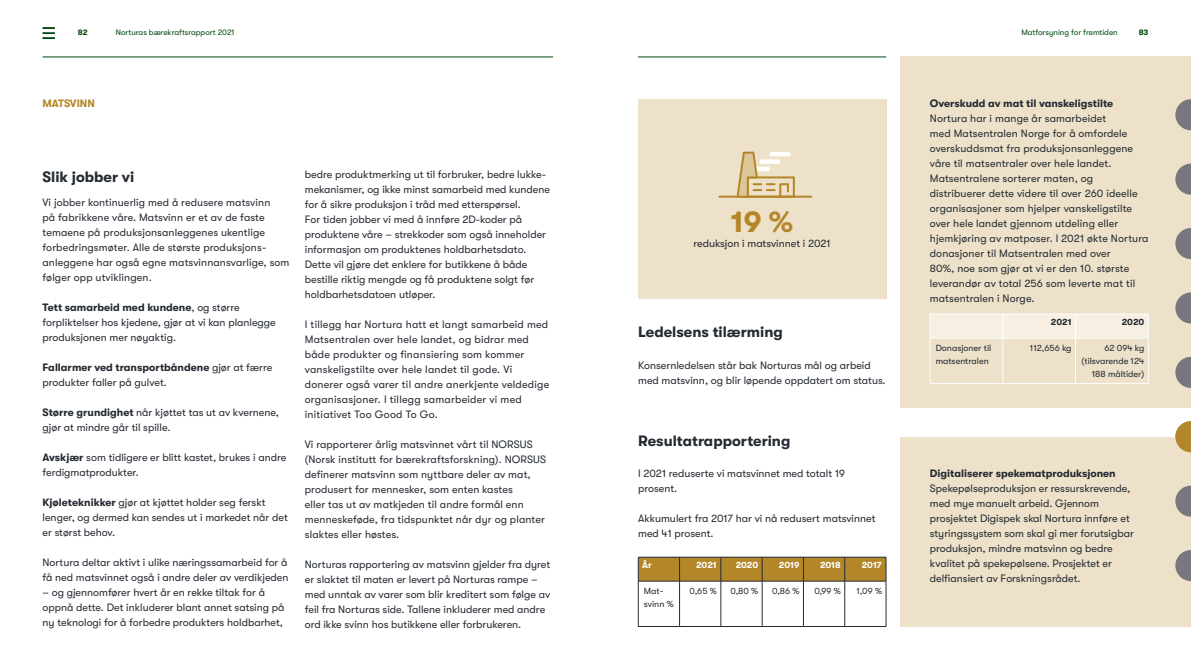
<style>
.page{position:relative;width:1191px;height:669px;background:#fff}
.page>*{position:absolute;margin:0;border:0;box-sizing:border-box;transform-origin:0 0}
.t1{font:700 30px "GT Walsheim";color:#b38729}
.t2{font:700 15px "GT Walsheim";color:#242a32}
.t3{font:10.7px/15px "GT Walsheim";color:#242a32}
.t4{font:10.7px/15px "GT Walsheim";letter-spacing:.02em;color:#242a32}
.t5{font:700 10.7px "GT Walsheim";color:#242a32}
.t6{font:700 10.7px "GT Walsheim";color:#b38729}
.t7{font:9px/13px "GT Walsheim";color:#242a32}
.t8{font:700 9px "GT Walsheim";color:#fff}
.t9{font:700 9px "GT Walsheim";letter-spacing:-.005em;color:#242a32}
.t10{font:8px "GT Walsheim";color:#004710}
.t11{font:700 8px "GT Walsheim";color:#004710}
.s1{font-weight:700}
</style>
<div class="page">
<hr style="left:43px;top:57px;width:510px;height:1px;background:#004710">
<hr style="left:638px;top:57px;width:248px;height:1px;background:#004710">
<svg style="left:43px;top:27px;width:12px;height:12px"></svg>
<div style="left:900px;top:57px;width:291px;height:351px;background:#ede1c9"></div>
<div style="left:900px;top:437px;width:291px;height:189px;background:#ede1c9"></div>
<svg style="left:1175px;top:164px;width:16px;height:31px"></svg>
<svg style="left:1175px;top:99px;width:16px;height:31px"></svg>
<svg style="left:1175px;top:228px;width:16px;height:31px"></svg>
<svg style="left:1175px;top:292px;width:16px;height:32px"></svg>
<svg style="left:1175px;top:486px;width:16px;height:31px"></svg>
<svg style="left:1175px;top:421px;width:16px;height:31px"></svg>
<svg style="left:1175px;top:357px;width:16px;height:31px"></svg>
<svg style="left:1175px;top:550px;width:16px;height:31px"></svg>
<svg style="left:929px;top:314px;width:220px;height:69px"></svg>
<hr style="left:930px;top:338px;width:72px;height:1px;background:#fff">
<hr style="left:929px;top:338px;width:1px;height:45px;background:#fff">
<hr style="left:1002px;top:338px;width:73px;height:1px;background:#fff">
<hr style="left:1002px;top:338px;width:1px;height:45px;background:#fff">
<hr style="left:1075px;top:338px;width:73px;height:1px;background:#fff">
<hr style="left:1075px;top:338px;width:1px;height:45px;background:#fff">
<hr style="left:1148px;top:338px;width:1px;height:45px;background:#fff">
<hr style="left:930px;top:383px;width:72px;height:1px;background:#fff">
<hr style="left:1002px;top:383px;width:73px;height:1px;background:#fff">
<hr style="left:1075px;top:383px;width:73px;height:1px;background:#fff">
<hr style="left:638px;top:581px;width:1px;height:45px;background:#242a32">
<hr style="left:679px;top:581px;width:1px;height:45px;background:#242a32">
<hr style="left:720px;top:581px;width:1px;height:45px;background:#242a32">
<hr style="left:762px;top:581px;width:1px;height:45px;background:#242a32">
<hr style="left:803px;top:581px;width:1px;height:45px;background:#242a32">
<hr style="left:844px;top:581px;width:1px;height:45px;background:#242a32">
<hr style="left:886px;top:581px;width:1px;height:45px;background:#242a32">
<hr style="left:638px;top:626px;width:41px;height:1px;background:#242a32">
<hr style="left:679px;top:626px;width:42px;height:1px;background:#242a32">
<hr style="left:721px;top:626px;width:41px;height:1px;background:#242a32">
<hr style="left:762px;top:626px;width:41px;height:1px;background:#242a32">
<hr style="left:803px;top:626px;width:41px;height:1px;background:#242a32">
<hr style="left:844px;top:626px;width:42px;height:1px;background:#242a32">
<svg style="left:638px;top:557px;width:249px;height:24px;background:#a9812a"></svg>
<hr style="left:638px;top:581px;width:41px;height:1px;background:#242a32">
<hr style="left:679px;top:581px;width:42px;height:1px;background:#242a32">
<hr style="left:721px;top:581px;width:41px;height:1px;background:#242a32">
<hr style="left:762px;top:581px;width:41px;height:1px;background:#242a32">
<hr style="left:803px;top:581px;width:41px;height:1px;background:#242a32">
<hr style="left:844px;top:581px;width:42px;height:1px;background:#242a32">
<div style="left:638px;top:99px;width:248px;height:200px;background:#ede1c9"></div>
<svg style="left:718px;top:151px;width:95px;height:47px"></svg>
<p class="t11" style="left:78px;top:28px;width:11px">82</p>
<p class="t10" style="left:116px;top:28px;width:120px">Norturas bærekraftsrapport 2021</p>
<p class="t10" style="left:1021px;top:28px;width:98px">Matforsyning for fremtiden</p>
<p class="t11" style="left:1138px;top:28px;width:11px">83</p>
<h3 class="t6" style="left:43px;top:98px;width:54px">MATSVINN</h3>
<h3 class="t2" style="left:43px;top:168px;width:93px">Slik jobber vi</h3>
<p class="t3" style="left:43px;top:195px;width:248px">Vi jobber kontinuerlig med å redusere matsvinn<br>på fabrikkene våre. Matsvinn er et av de faste temaene på produksjonsanleggenes ukentlige forbedringsmøter. Alle de største produksjons&shy;anleggene har også egne matsvinnansvarlige, som følger opp utviklingen.</p>
<p class="t3" style="left:43px;top:300px;width:235px"><span class="s1">Tett samarbeid med kundene</span>, og større forpliktelser hos kjedene, gjør at vi kan planlegge produksjonen mer nøyaktig.</p>
<p class="t3" style="left:43px;top:360px;width:231px"><span class="s1">Fallarmer ved transportbåndene</span> gjør at færre produkter faller på gulvet.</p>
<p class="t3" style="left:43px;top:405px;width:238px"><span class="s1">Større grundighet</span> når kjøttet tas ut av kvernene, gjør at mindre går til spille.</p>
<p class="t3" style="left:43px;top:450px;width:245px"><span class="s1">Avskjær</span> som tidligere er blitt kastet, brukes i andre ferdigmatprodukter.</p>
<p class="t3" style="left:43px;top:495px;width:247px"><span class="s1">Kjøleteknikker</span> gjør at kjøttet holder seg ferskt lenger, og dermed kan sendes ut i markedet når det er størst behov.</p>
<p class="t3" style="left:43px;top:555px;width:247px">Nortura deltar aktivt i ulike næringssamarbeid for å få ned matsvinnet også i andre deler av verdikjeden</p>
<p class="t3" style="left:43px;top:585px;width:243px">– og gjennomfører hvert år en rekke tiltak for å oppnå dette. Det inkluderer blant annet satsing på ny teknologi for å forbedre produkters holdbarhet,</p>
<p class="t3" style="left:305px;top:167px;width:247px">bedre produktmerking ut til forbruker, bedre lukke&shy;mekanismer, og ikke minst samarbeid med kundene for å sikre produksjon i tråd med etterspørsel.<br>For tiden jobber vi med å innføre 2D-koder på produktene våre – strekkoder som også inneholder informasjon om produktenes holdbarhetsdato.<br>Dette vil gjøre det enklere for butikkene å både bestille riktig mengde og få produktene solgt før holdbarhetsdatoen utløper.</p>
<p class="t4" style="left:305px;top:317px;width:246px">I tillegg har Nortura hatt et langt samarbeid med Matsentralen over hele landet, og bidrar med både produkter og finansiering som kommer vanskeligstilte over hele landet til gode. Vi donerer også varer til andre anerkjente veldedige organisasjoner. I tillegg samarbeider vi med initiativet Too Good To Go.</p>
<p class="t3" style="left:305px;top:437px;width:243px">Vi rapporterer årlig matsvinnet vårt til NORSUS (Norsk institutt for bærekraftsforskning). NORSUS definerer matsvinn som nyttbare deler av mat, produsert for mennesker, som enten kastes<br>eller tas ut av matkjeden til andre formål enn menneskeføde, fra tidspunktet når dyr og planter slaktes eller høstes.</p>
<p class="t3" style="left:305px;top:557px;width:247px">Norturas rapportering av matsvinn gjelder fra dyret er slaktet til maten er levert på Norturas rampe – med unntak av varer som blir kreditert som følge av feil fra Norturas side. Tallene inkluderer med andre ord ikke svinn hos butikkene eller forbrukeren.</p>
<p class="t1" style="left:731px;top:205px;width:64px">19 %</p>
<p class="t3" style="left:693px;top:236px;width:139px">reduksjon i matsvinnet i 2021</p>
<h3 class="t2" style="left:638px;top:324px;width:146px">Ledelsens tilærming</h3>
<p class="t3" style="left:638px;top:358px;width:249px">Konsernledelsen står bak Norturas mål og arbeid med matsvinn, og blir løpende oppdatert om status.</p>
<h3 class="t2" style="left:638px;top:432px;width:154px">Resultatrapportering</h3>
<p class="t3" style="left:638px;top:466px;width:208px">I 2021 reduserte vi matsvinnet med totalt 19 prosent.</p>
<p class="t3" style="left:638px;top:511px;width:239px">Akkumulert fra 2017 har vi nå redusert matsvinnet med 41 prosent.</p>
<p class="t8" style="left:642px;top:560px;width:11px">År</p>
<p class="t8" style="left:696px;top:560px;width:22px">2021</p>
<p class="t8" style="left:735px;top:560px;width:24px">2020</p>
<p class="t8" style="left:779px;top:560px;width:22px">2019</p>
<p class="t8" style="left:820px;top:560px;width:22px">2018</p>
<p class="t8" style="left:862px;top:560px;width:22px">2017</p>
<p class="t7" style="left:644px;top:584px;width:31px">Mat&shy;svinn %</p>
<p class="t7" style="left:689px;top:584px;width:29px">0,65 %</p>
<p class="t7" style="left:730px;top:584px;width:29px">0,80 %</p>
<p class="t7" style="left:772px;top:584px;width:29px">0,86 %</p>
<p class="t7" style="left:814px;top:584px;width:28px">0,99 %</p>
<p class="t7" style="left:856px;top:584px;width:27px">1,09 %</p>
<p class="t5" style="left:930px;top:98px;width:185px">Overskudd av mat til vanskeligstilte</p>
<p class="t3" style="left:930px;top:111px;width:220px">Nortura har i mange år samarbeidet<br>med Matsentralen Norge for å omfordele overskuddsmat fra produksjonsanleggene våre til matsentraler over hele landet.<br>Matsentralene sorterer maten, og distribuerer dette videre til over 260 ideelle organisasjoner som hjelper vanskeligstilte over hele landet gjennom utdeling eller hjemkjøring av matposer. I 2021 økte Nortura donasjoner til Matsentralen med over<br>80%, noe som gjør at vi er den 10. største leverandør av total 256 som leverte mat til matsentralen i Norge.</p>
<p class="t9" style="left:1051px;top:317px;width:22px">2021</p>
<p class="t9" style="left:1121px;top:317px;width:24px">2020</p>
<p class="t7" style="left:935px;top:341px;width:57px">Donasjoner til matsentralen</p>
<p class="t7" style="left:1030px;top:341px;width:43px">112,656 kg</p>
<p class="t7" style="left:1081px;top:341px;width:64px;text-align:right">62 094 kg (tilsvarende 124<br>188 måltider)</p>
<p class="t5" style="left:930px;top:467px;width:187px">Digitaliserer spekematproduksjonen</p>
<p class="t3" style="left:930px;top:481px;width:206px">Spekepølseproduksjon er ressurskrevende, med mye manuelt arbeid. Gjennom prosjektet Digispek skal Nortura innføre et styringssystem som skal gi mer forutsigbar produksjon, mindre matsvinn og bedre kvalitet på spekepølsene. Prosjektet er delfiansiert av Forskningsrådet.</p>
</div>
